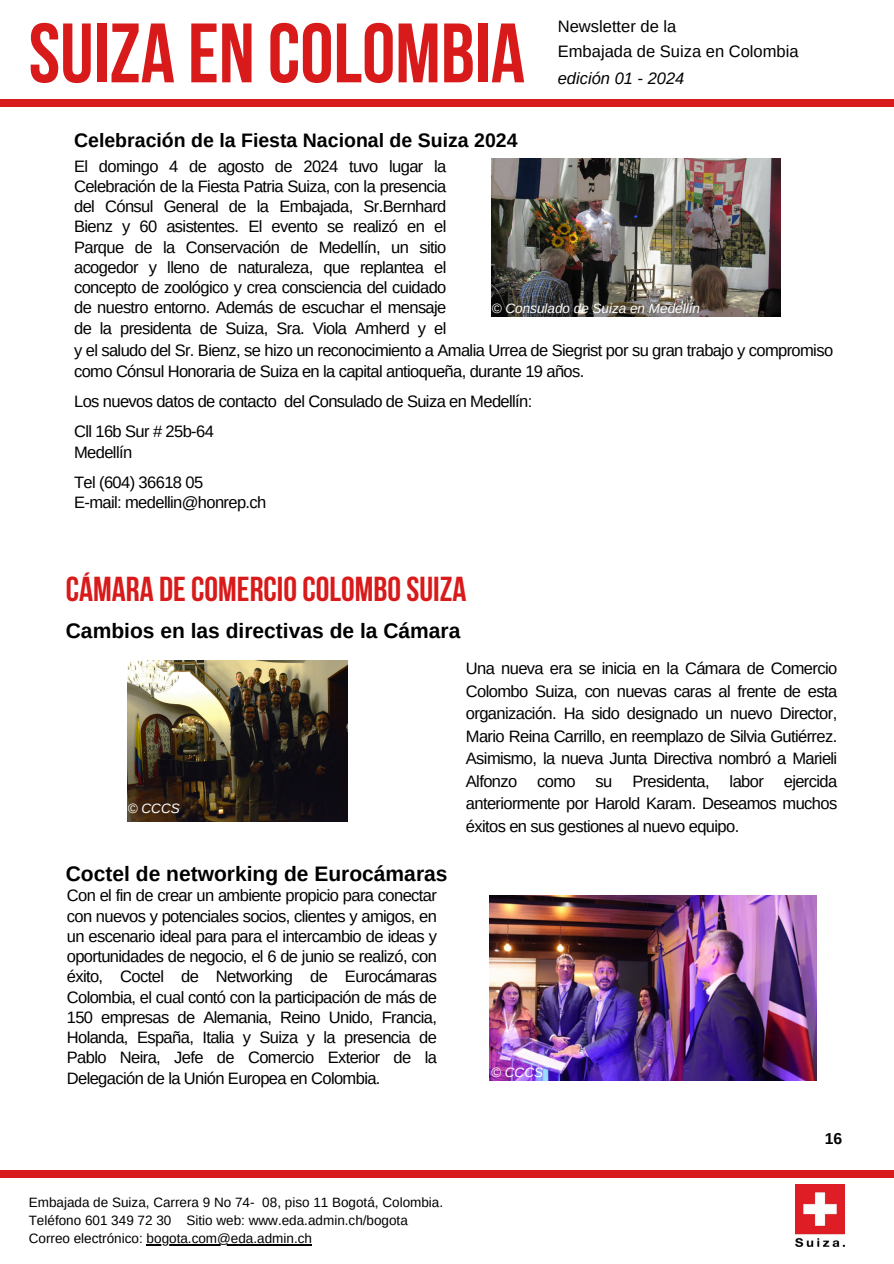
<style>
.page{position:relative;width:894px;height:1264px;background:#fff}
.page>*{position:absolute;margin:0;border:0;box-sizing:border-box;transform-origin:0 0}
.t1{font:700 84px "Bebas Neue";color:#d81a1a}
.t2{font:700 34.5px "Bebas Neue";color:#d81a1a}
.t3{font:700 21px "Arimo";color:#000}
.t4{font:700 19.5px "Arimo";color:#000}
.t5{font:16.5px/20.2px "Arimo";letter-spacing:-.035em;color:#000;text-align:justify}
.t6{font:16.5px/24.8px "Arimo";color:#000}
.t7{font:italic 16.5px "Arimo";color:#000}
.t8{font:700 15.75px "Arimo";color:#000}
.t9{font:13.5px "Arimo";color:#000}
.t10{font:italic 13.5px "Arimo";color:#fff}
.s1{color:#fff}
</style>
<div class="page">
<div style="left:0;top:99px;width:893px;height:8px;background:#d81a1a"></div>
<img style="left:795px;top:1184px;width:49px;height:62px">
<div style="left:0;top:1169px;width:893px;height:8px;background:#d81a1a"></div>
<hr style="left:147px;top:1244px;width:165px;height:1px;background:#000">
<img style="left:489px;top:895px;width:327px;height:185px">
<img style="left:128px;top:660px;width:219px;height:161px">
<img style="left:491px;top:158px;width:288px;height:158px">
<h4 class="t1" style="left:29px;top:19px;width:497px">SUIZA EN COLOMBIA</h4>
<h5 class="t4" style="left:74px;top:129px;width:445px">Celebración de la Fiesta Nacional de Suiza 2024</h5>
<p class="t6" style="left:557px;top:14px;width:242px">Newsletter de la<br>Embajada de Suiza en Colombia</p>
<h4 class="t7" style="left:557px;top:69px;width:128px">edición 01 - 2024</h4>
<p class="t5" style="left:74px;top:156px;width:374px">El domingo 4 de agosto de 2024 tuvo lugar la Celebración de la Fiesta Patria Suiza, con la presencia del Cónsul General de la Embajada, Sr.Bernhard Bienz y 60 asistentes. El evento se realizó en el Parque de la Conservación de Medellín, un sitio acogedor y lleno de naturaleza, que replantea el concepto de zoológico y crea consciencia del cuidado de nuestro entorno. Además de escuchar el mensaje de la presidenta de Suiza, Sra. Viola Amherd y el <span class="s1">saludol saludo</span></p>
<p class="t10" style="left:491px;top:301px;width:209px">© Consulado de Suiza en Medellín</p>
<p class="t5" style="left:74px;top:340px;width:760px">y el saludo del Sr. Bienz, se hizo un reconocimiento a Amalia Urrea de Siegrist por su gran trabajo y compromiso como Cónsul Honoraria de Suiza en la capital antioqueña, durante 19 años.</p>
<p class="t5" style="left:74px;top:391px;width:459px">Los nuevos datos de contacto del Consulado de Suiza en Medellín:</p>
<p class="t5" style="left:74px;top:421px;width:141px">Cll 16b Sur # 25b-64<br>Medellín</p>
<p class="t5" style="left:74px;top:471px;width:194px">Tel (604) 36618 05<br>E-mail: medellin@honrep.ch</p>
<h4 class="t2" style="left:66px;top:575px;width:402px">CÁMARA DECOMERCIOCOLOMBOSUIZA</h4>
<h4 class="t3" style="left:66px;top:619px;width:396px">Cambios en las directivas de la Cámara</h4>
<h3 class="t10" style="left:128px;top:801px;width:53px">© CCCS</h3>
<h2 class="t3" style="left:66px;top:862px;width:383px">Coctel de networking de Eurocámaras</h2>
<h4 class="t5" style="left:67px;top:885px;width:371px">Con el fin de crear un ambiente propicio para conectar con nuevos y potenciales socios, clientes y amigos, en un escenario ideal para para el intercambio de ideas y oportunidades de negocio, el 6 de junio se realizó, con éxito, Coctel de Networking de Eurocámaras Colombia, el cual contó con la participación de más de 150 empresas de Alemania, Reino Unido, Francia, Holanda, España, Italia y Suiza y la presencia de Pablo Neira, Jefe de Comercio Exterior de la Delegación de la Unión Europea en Colombia.</h4>
<h5 class="t5" style="left:466px;top:657px;width:373px;line-height:22.5px">Una nueva era se inicia en la Cámara de Comercio Colombo Suiza, con nuevas caras al frente de esta organización. Ha sido designado un nuevo Director, Mario Reina Carrillo, en reemplazo de Silvia Gutiérrez.<br>Asimismo, la nueva Junta Directiva nombró a Marieli Alfonzo como su Presidenta, labor ejercida anteriormente por Harold Karam. Deseamos muchos éxitos en sus gestiones al nuevo equipo.</h5>
<h3 class="t10" style="left:491px;top:1064px;width:53px">© CCCS</h3>
<p class="t8" style="left:824px;top:1129px;width:19px">16</p>
<h4 class="t9" style="left:29px;top:1194px;width:416px">Embajada de Suiza, Carrera 9 No 74- 08, piso 11 Bogotá, Colombia.</h4>
<h4 class="t9" style="left:29px;top:1212px;width:380px">Teléfono 601 349 72 30 Sitio web: www.eda.admin.ch/bogota</h4>
<p class="t9" style="left:29px;top:1230px;width:285px">Correo electrónico: bogota.com@eda.admin.ch</p>
</div>
